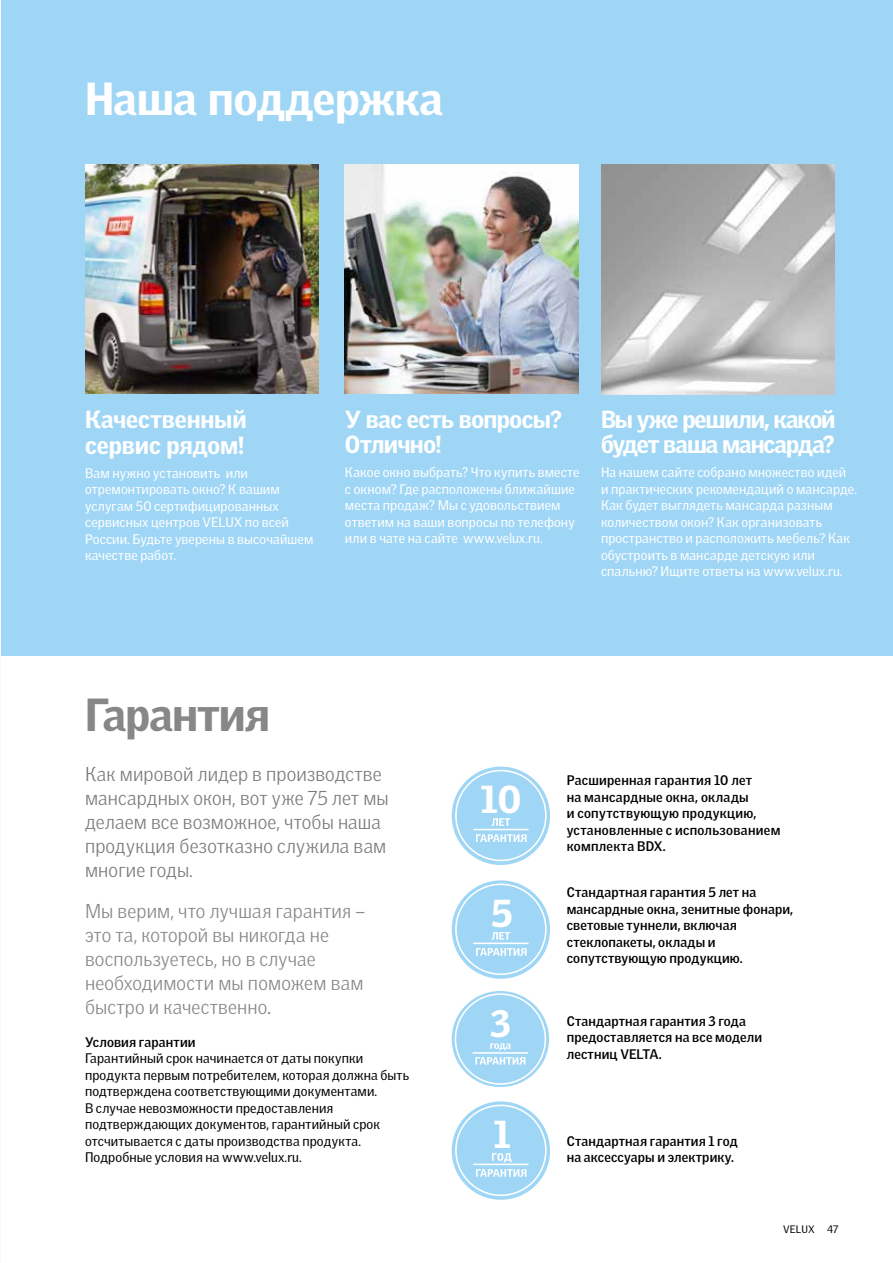
<style>
.page{position:relative;width:893px;height:1263px;background:#fff}
.page>*{position:absolute;margin:0;border:0;box-sizing:border-box;transform-origin:0 0}
.t1{font:900 45px "Velux Gothic";letter-spacing:-.01em;color:#fff}
.t2{font:900 45px "Velux Gothic";letter-spacing:-.02em;color:#878787}
.t3{font:900 37.95px "Velux Gothic";color:#fff}
.t4{font:900 37.05px "Velux Gothic";color:#fff}
.t5{font:900 24px/25.5px "Velux Gothic";letter-spacing:-.045em;color:#fff}
.t6{font:900 24px/25.5px "Velux Gothic";letter-spacing:-.005em;color:#fff}
.t7{font:900 24px/25.5px "Velux Gothic";letter-spacing:-.025em;color:#fff}
.t8{font:300 19.5px/24px "Velux Gothic";letter-spacing:.005em;color:#7c7b7a}
.t9{font:300 19.5px/24px "Velux Gothic";letter-spacing:.005em;color:#878787}
.t10{font:13.5px/16.5px "Velux Gothic";letter-spacing:.01em;color:#fff}
.t11{font:700 13.5px/16.5px "Velux Gothic";letter-spacing:.01em;color:#000}
.t12{font:13.5px/16.5px "Velux Gothic";letter-spacing:.01em;color:#000}
.t13{font:10.5px "Velux Gothic";letter-spacing:.015em;color:#000}
.s1{font-size:22.5px}
</style>
<div class="page">
<div style="left:1px;top:0;width:892px;height:655px;background:#9fd6f6"></div>
<img style="left:601px;top:165px;width:233px;height:229px">
<img style="left:345px;top:165px;width:233px;height:228px">
<img style="left:86px;top:165px;width:233px;height:228px">
<div style="left:452px;top:767px;width:98px;height:97px;background:#9fd6f6;border-radius:50%"></div>
<div style="left:455px;top:770px;width:92px;height:91px;border:2px solid #fff;border-radius:50%"></div>
<svg style="left:491px;top:818px;width:19px;height:8px"></svg>
<svg style="left:476px;top:834px;width:50px;height:8px"></svg>
<hr style="left:473px;top:829px;width:55px;height:1px;background:#fff">
<div style="left:452px;top:880px;width:98px;height:98px;background:#9fd6f6;border-radius:50%"></div>
<div style="left:455px;top:883px;width:92px;height:92px;border:2px solid #fff;border-radius:50%"></div>
<svg style="left:491px;top:932px;width:19px;height:8px"></svg>
<svg style="left:476px;top:948px;width:50px;height:8px"></svg>
<hr style="left:473px;top:942px;width:55px;height:2px;background:#fff">
<div style="left:452px;top:1101px;width:98px;height:98px;background:#9fd6f6;border-radius:50%"></div>
<div style="left:455px;top:1104px;width:92px;height:92px;border:2px solid #fff;border-radius:50%"></div>
<svg style="left:492px;top:1153px;width:20px;height:9px"></svg>
<svg style="left:476px;top:1169px;width:50px;height:8px"></svg>
<hr style="left:473px;top:1163px;width:55px;height:2px;background:#fff">
<div style="left:452px;top:991px;width:97px;height:96px;background:#9fd6f6;border-radius:50%"></div>
<svg style="left:490px;top:1043px;width:21px;height:7px"></svg>
<svg style="left:475px;top:1057px;width:50px;height:8px"></svg>
<div style="left:455px;top:993px;width:91px;height:92px;border:2px solid #fff;border-radius:50%"></div>
<hr style="left:472px;top:1052px;width:56px;height:2px;background:#fff">
<h1 class="t1" style="left:85px;top:70px;width:360px">Наша поддержка</h1>
<h3 class="t6" style="left:85px;top:406px;width:163px">Качественный сервис рядом!</h3>
<p class="t10" style="left:85px;top:464px;width:230px">Вам нужно установить или отремонтировать окно? К вашим услугам 50 сертифицированных сервисных центров VELUX по всей<br>России. Будьте уверены в высочайшем качестве работ.</p>
<h3 class="t7" style="left:345px;top:406px;width:219px">У вас есть вопросы?<br>Отлично!</h3>
<p class="t10" style="left:345px;top:464px;width:236px">Какое окно выбрать? Что купить вместе с окном? Где расположены ближайшие места продаж? Мы с удовольствием ответим на ваши вопросы по телефону или в чате на сайте www.velux.ru.</p>
<h3 class="t5" style="left:601px;top:406px;width:236px">Вы уже решили, какой будет ваша мансарда?</h3>
<p class="t10" style="left:601px;top:464px;width:258px">На нашем сайте собрано множество идей и практических рекомендаций о мансарде.<br>Как будет выглядеть мансарда разным количеством окон? Как организовать пространство и расположить мебель? Как обустроить в мансарде детскую или спальню? Ищите ответы на www.velux.ru.</p>
<h1 class="t2" style="left:85px;top:687px;width:187px">Гарантия</h1>
<h3 class="t8" style="left:85px;top:762px;width:305px">Как мировой лидер в производстве мансардных окон, вот уже 75 лет мы делаем все возможное, чтобы наша продукция безотказно служила вам многие годы.</h3>
<h3 class="t9" style="left:85px;top:899px;width:282px">Мы верим, что лучшая гарантия – это та, которой вы никогда не воспользуетесь, но в случае необходимости мы поможем вам быстро и качественно<span class="s1">.</span></h3>
<p class="t11" style="left:85px;top:1034px;width:112px">Условия гарантии</p>
<p class="t12" style="left:85px;top:1050px;width:326px">Гарантийный срок начинается от даты покупки продукта первым потребителем, которая должна быть подтверждена соответствующими документами.<br>В случае невозможности предоставления подтверждающих документов, гарантийный срок отсчитывается с даты производства продукта.<br>Подробные условия на www.velux.ru.</p>
<h2 class="t3" style="left:481px;top:776px;width:42px">10</h2>
<h2 class="t3" style="left:491px;top:889px;width:23px">5</h2>
<h3 class="t4" style="left:490px;top:1000px;width:22px">3</h3>
<h2 class="t3" style="left:493px;top:1110px;width:19px">1</h2>
<p class="t11" style="left:567px;top:772px;width:215px">Расширенная гарантия 10 лет<br>на мансардные окна, оклады<br>и сопутствующую продукцию, установленные с использованием комплекта BDX.</p>
<p class="t11" style="left:567px;top:884px;width:228px">Стандартная гарантия 5 лет на мансардные окна, зенитные фонари, световые туннели, включая стеклопакеты, оклады и сопутствующую продукцию.</p>
<p class="t11" style="left:567px;top:1013px;width:197px">Стандартная гарантия 3 года предоставляется на все модели лестниц VELTA.</p>
<p class="t11" style="left:567px;top:1132px;width:172px">Стандартная гарантия 1 год на аксессуары и электрику.</p>
<p class="t13" style="left:783px;top:1223px;width:57px">VELUX 47</p>
</div>
